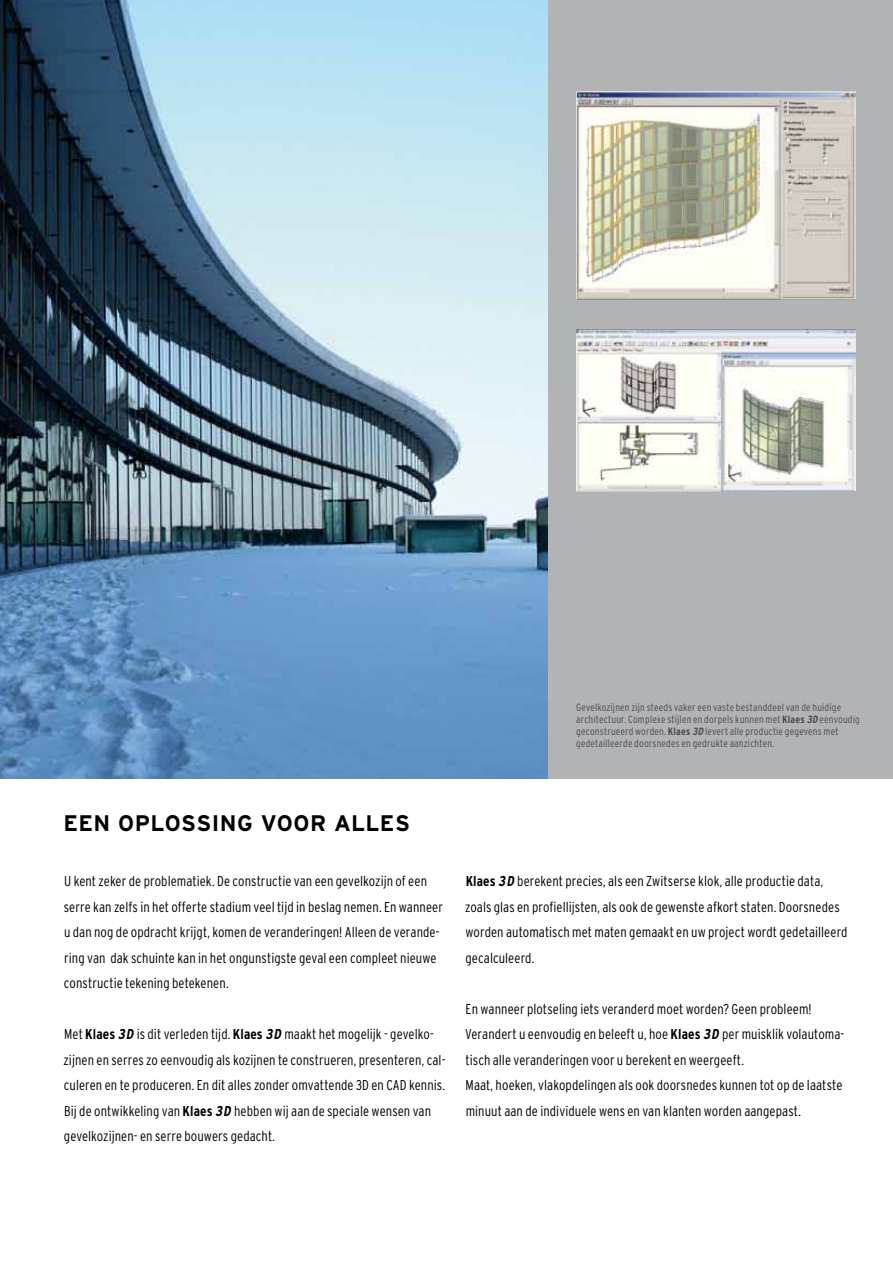
<style>
.page{position:relative;width:893px;height:1263px;background:#fff}
.page>*{position:absolute;margin:0;border:0;box-sizing:border-box;transform-origin:0 0}
.t1{font:700 22.5px "Interstate";letter-spacing:.02em;color:#000}
.t2{font:300 condensed 14.25px/25.5px "Interstate";letter-spacing:.005em;color:#000}
.t3{font:300 condensed 10.5px/12px "Interstate";letter-spacing:.015em;color:#4b4b4d}
.s1{font-weight:700}
.s2{font-weight:700;font-style:italic}
</style>
<div class="page">
<img style="left:0;top:0;width:549px;height:778px">
<div style="left:549px;top:0;width:344px;height:778px;background:#b1b3b4"></div>
<img style="left:576px;top:91px;width:280px;height:208px">
<img style="left:576px;top:329px;width:280px;height:162px">
<p class="t3" style="left:576px;top:702px;width:285px">Gevelkozijnen zijn steeds vaker een vaste bestanddeel van de huidige architectuur. Complexe stijlen en dorpels kunnen met <span class="s1">Klaes</span> <span class="s2">3D</span> eenvoudig geconstrueerd worden. <span class="s1">Klaes</span> <span class="s2">3D</span> levert alle productie gegevens met gedetailleerde doorsnedes en gedrukte aanzichten.</p>
<h1 class="t1" style="left:63px;top:810px;width:346px">EEN OPLOSSING VOOR ALLES</h1>
<p class="t2" style="left:64px;top:868px;width:381px">U kent zeker de problematiek. De constructie van een gevelkozijn of een serre kan zelfs in het offerte stadium veel tijd in beslag nemen. En wanneer u dan nog de opdracht krijgt, komen de veranderingen! Alleen de verande&shy;ring van dak schuinte kan in het ongunstigste geval een compleet nieuwe constructie tekening betekenen.</p>
<p class="t2" style="left:64px;top:1021px;width:383px">Met <span class="s1">Klaes</span> <span class="s2">3D</span> is dit verleden tijd. <span class="s1">Klaes</span> <span class="s2">3D</span> maakt het mogelijk - gevelko&shy;zijnen en serres zo eenvoudig als kozijnen te construeren, presenteren, cal&shy;culeren en te produceren. En dit alles zonder omvattende 3D en CAD kennis.<br>Bij de ontwikkeling van <span class="s1">Klaes</span> <span class="s2">3D</span> hebben wij aan de speciale wensen van gevelkozijnen- en serre bouwers gedacht.</p>
<p class="t2" style="left:465px;top:868px;width:384px"><span class="s1">Klaes</span> <span class="s2">3D</span> berekent precies, als een Zwitserse klok, alle productie data, zoals glas en profiellijsten, als ook de gewenste afkort staten. Doorsnedes worden automatisch met maten gemaakt en uw project wordt gedetailleerd gecalculeerd.</p>
<p class="t2" style="left:465px;top:996px;width:381px">En wanneer plotseling iets veranderd moet worden? Geen probleem!<br>Verandert u eenvoudig en beleeft u, hoe <span class="s1">Klaes</span> <span class="s2">3D</span> per muisklik volautoma&shy;tisch alle veranderingen voor u berekent en weergeeft.<br>Maat, hoeken, vlakopdelingen als ook doorsnedes kunnen tot op de laatste minuut aan de individuele wens en van klanten worden aangepast.</p>
</div>
